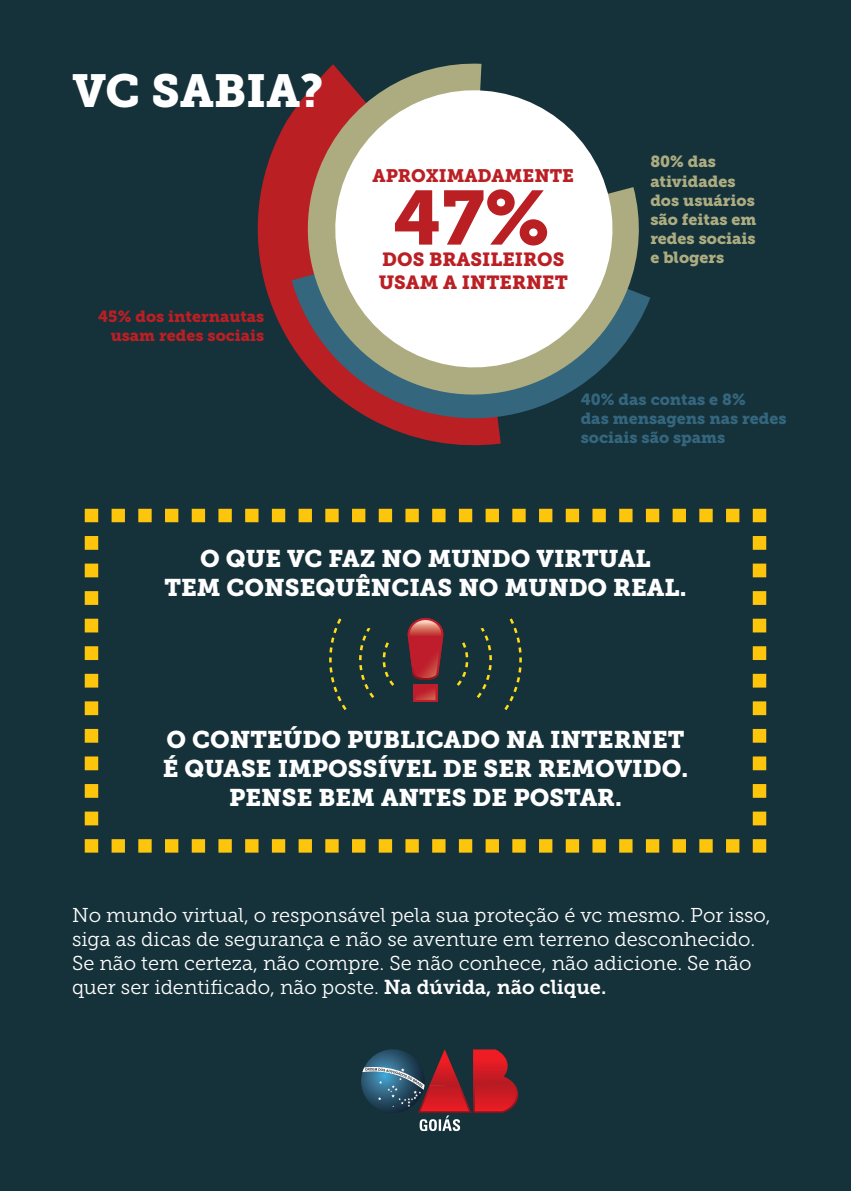
<style>
.page{position:relative;width:851px;height:1191px;background:#fff}
.page>*{position:absolute;margin:0;border:0;box-sizing:border-box;transform-origin:0 0}
.t1{font:76px "Museo Slab 900";color:#ba1f24}
.t2{font:46px "Museo Slab 900";color:#fff}
.t3{font:24px/28.8px "Museo Slab 900";color:#fff;text-align:center}
.t4{font:20px/24px "Museo Slab 300";color:#fff}
.t5{font:19px/22.8px "Museo Slab 900";color:#ba1f24}
.t6{font:18px "Museo Slab 900";color:#ba1f24}
.t7{font:16px/19.2px "Museo Slab 900";color:#acac80}
.t8{font:16px/19.2px "Museo Slab 900";color:#34667d}
.t9{font:16px/19.2px "Museo Slab 900";color:#ba1f24;text-align:right}
.s1{font-family:"Museo Slab 700"}
</style>
<div class="page">
<div style="left:0;top:0;width:850px;height:1191px;background:#15313a"></div>
<svg style="left:227px;top:64px;width:273px;height:385px;background:#312d36"></svg>
<svg style="left:291px;top:229px;width:359px;height:216px;background:#3b2d35"></svg>
<svg style="left:286px;top:60px;width:356px;height:356px;background:#553e45"></svg>
<svg style="left:316px;top:71px;width:315px;height:315px"></svg>
<svg style="left:362px;top:1049px;width:156px;height:82px;background:#5f3a46"></svg>
<div style="left:85px;top:509px;width:681px;height:343px;background:#15313a"></div>
<div style="left:413px;top:684px;width:24px;height:17px;background:#be1d2c"></div>
<svg style="left:407px;top:618px;width:36px;height:82px;background:#973139"></svg>
<svg style="left:382px;top:642px;width:12px;height:44px"></svg>
<svg style="left:329px;top:618px;width:17px;height:92px;background:#273e37"></svg>
<svg style="left:359px;top:628px;width:15px;height:70px"></svg>
<svg style="left:456px;top:642px;width:12px;height:44px"></svg>
<svg style="left:504px;top:618px;width:17px;height:92px;background:#263e37"></svg>
<svg style="left:476px;top:628px;width:16px;height:70px"></svg>
<h2 class="t2" style="left:72px;top:64px;width:110px">VC SABIA</h2>
<h2 class="t2" style="left:300px;top:64px;width:25px">?</h2>
<p class="t9" style="left:98px;top:307px;width:168px">45% DOS INTERNAUTAS<br>USAM REDES SOCIAIS</p>
<p class="t6" style="left:372px;top:165px;width:203px">APROXIMADAMENTE</p>
<h1 class="t1" style="left:393px;top:174px;width:158px">47%</h1>
<p class="t5" style="left:378px;top:248px;width:191px">DOS BRASILEIROS<br>USAM A INTERNET</p>
<p class="t7" style="left:650px;top:152px;width:107px">80% DAS<br>ATIVIDADES<br>DOS USUÁRIOS<br>SÃO FEITAS EM<br>REDES SOCIAIS</p>
<p class="t7" style="left:650px;top:248px;width:75px">E BLOGERS</p>
<p class="t8" style="left:580px;top:389px;width:207px">40% DAS CONTAS E 8%<br>DAS MENSAGENS NAS REDES<br>SOCIAIS SÃO SPAMS</p>
<p class="t3" style="left:164px;top:544px;width:523px">O QUE VC FAZ NO MUNDO VIRTUAL<br>TEM CONSEQUÊNCIAS NO MUNDO REAL.</p>
<p class="t3" style="left:163px;top:725px;width:527px">O CONTEÚDO PUBLICADO NA INTERNET<br>É QUASE IMPOSSÍVEL DE SER REMOVIDO.<br>PENSE BEM ANTES DE POSTAR.</p>
<p class="t4" style="left:72px;top:903px;width:700px">No mundo virtual, o responsável pela sua proteção é vc mesmo. Por isso, siga as dicas de segurança e não se aventure em terreno desconhecido.<br>Se não tem certeza, não compre. Se não conhece, não adicione. Se não quer ser identificado, não poste. <span class="s1">Na dúvida, não clique.</span></p>
</div>
